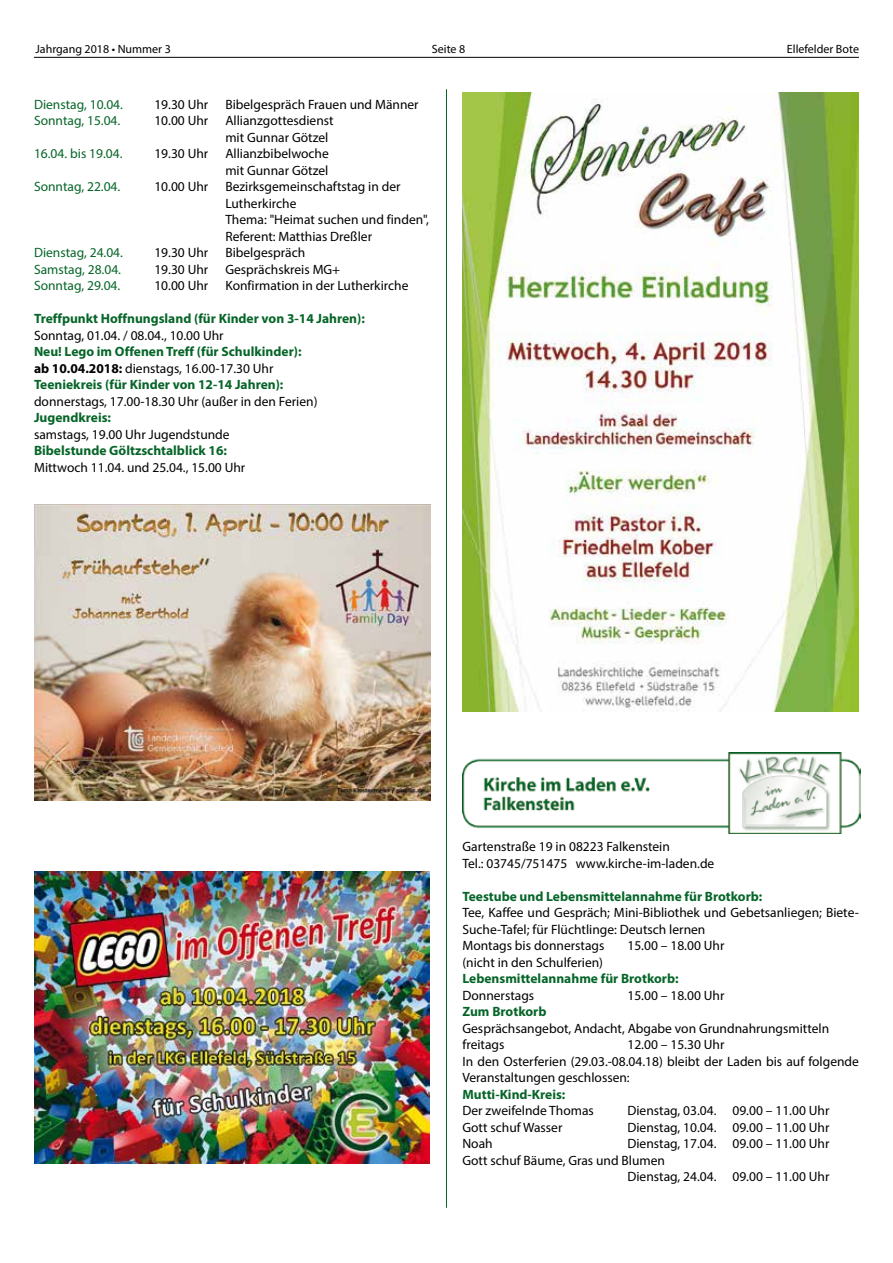
<style>
.page{position:relative;width:893px;height:1263px;background:#fff}
.page>*{position:absolute;margin:0;border:0;box-sizing:border-box;transform-origin:0 0}
.t1{font:13.5px/16.5px "Myriad Pro";color:#000}
.t2{font:700 13.5px/16.5px "Myriad Pro";color:#066528}
.t3{font:13.5px "Myriad Pro";color:#066528}
.t4{font:12px "Myriad Pro";color:#000}
.s1{color:#000}
.s2{font-weight:400;color:#000}
</style>
<div class="page">
<hr style="left:34px;top:57px;width:825px;height:1px;background:#000">
<hr style="left:446px;top:89px;width:1px;height:1119px;background:#066528">
<img style="left:34px;top:504px;width:396px;height:297px">
<img style="left:34px;top:872px;width:395px;height:292px">
<img style="left:462px;top:93px;width:397px;height:619px">
<img style="left:462px;top:752px;width:398px;height:81px">
<p class="t4" style="left:36px;top:42px;width:137px">Jahrgang 2018 • Nummer 3</p>
<p class="t4" style="left:432px;top:42px;width:35px">Seite 8</p>
<p class="t4" style="left:787px;top:42px;width:74px">Ellefelder Bote</p>
<p class="t3" style="left:34px;top:96px;width:91px">Dienstag, 10.04.</p>
<p class="t1" style="left:154px;top:96px;width:56px">19.30 Uhr</p>
<p class="t1" style="left:225px;top:96px;width:195px">Bibelgespräch Frauen und Männer</p>
<p class="t3" style="left:34px;top:112px;width:88px">Sonntag, 15.04.</p>
<p class="t1" style="left:154px;top:112px;width:56px">10.00 Uhr</p>
<p class="t1" style="left:225px;top:112px;width:110px">Allianzgottesdienst mit Gunnar Götzel</p>
<p class="t3" style="left:34px;top:145px;width:90px">16.04. bis 19.04.</p>
<p class="t1" style="left:154px;top:145px;width:56px">19.30 Uhr</p>
<p class="t1" style="left:225px;top:145px;width:105px">Allianzbibelwoche mit Gunnar Götzel</p>
<p class="t3" style="left:34px;top:178px;width:88px">Sonntag, 22.04.</p>
<p class="t1" style="left:154px;top:178px;width:56px">10.00 Uhr</p>
<p class="t1" style="left:225px;top:178px;width:205px">Bezirksgemeinschaftstag in der<br>Lutherkirche<br>Thema: "Heimat suchen und finden",<br>Referent: Matthias Dreßler</p>
<p class="t3" style="left:34px;top:244px;width:91px">Dienstag, 24.04.</p>
<p class="t1" style="left:154px;top:244px;width:56px">19.30 Uhr</p>
<p class="t1" style="left:225px;top:244px;width:81px">Bibelgespräch</p>
<p class="t3" style="left:34px;top:261px;width:89px">Samstag, 28.04.</p>
<p class="t1" style="left:154px;top:261px;width:56px">19.30 Uhr</p>
<p class="t1" style="left:225px;top:261px;width:116px">Gesprächskreis MG+</p>
<p class="t3" style="left:34px;top:277px;width:88px">Sonntag, 29.04.</p>
<p class="t1" style="left:154px;top:277px;width:56px">10.00 Uhr</p>
<p class="t1" style="left:225px;top:277px;width:185px">Konfirmation in der Lutherkirche</p>
<p class="t2" style="left:34px;top:310px;width:332px">Treffpunkt Hoffnungsland (für Kinder von 3-14 Jahren):</p>
<p class="t1" style="left:34px;top:326px;width:191px">Sonntag, 01.04. / 08.04., 10.00 Uhr</p>
<p class="t2" style="left:34px;top:343px;width:269px">Neu! Lego im Offenen Treff (für Schulkinder): <span class="s1">ab 10.04.2018:</span> <span class="s2">dienstags, 16.00-17.30 Uhr<br></span>Teeniekreis (für Kinder von 12-14 Jahren):</p>
<p class="t1" style="left:34px;top:392px;width:285px">donnerstags, 17.00-18.30 Uhr (außer in den Ferien)</p>
<p class="t2" style="left:34px;top:409px;width:79px">Jugendkreis:</p>
<p class="t1" style="left:34px;top:425px;width:197px">samstags, 19.00 Uhr Jugendstunde</p>
<p class="t2" style="left:34px;top:442px;width:195px">Bibelstunde Göltzschtalblick 16:</p>
<p class="t1" style="left:34px;top:458px;width:213px">Mittwoch 11.04. und 25.04., 15.00 Uhr</p>
<p class="t1" style="left:462px;top:838px;width:253px">Gartenstraße 19 in 08223 Falkenstein<br>Tel.: 03745/751475 www.kirche-im-laden.de</p>
<p class="t2" style="left:462px;top:887px;width:301px">Teestube und Lebensmittelannahme für Brotkorb:</p>
<p class="t1" style="left:462px;top:904px;width:398px">Tee, Kaffee und Gespräch; Mini-Bibliothek und Gebetsanliegen; Biete-<br>Suche-Tafel; für Flüchtlinge: Deutsch lernen<br>Montags bis donnerstags</p>
<p class="t1" style="left:627px;top:937px;width:98px">15.00 – 18.00 Uhr</p>
<p class="t1" style="left:462px;top:954px;width:142px">(nicht in den Schulferien)</p>
<p class="t2" style="left:462px;top:970px;width:218px">Lebensmittelannahme für Brotkorb:</p>
<p class="t1" style="left:462px;top:987px;width:73px">Donnerstags</p>
<p class="t1" style="left:627px;top:987px;width:98px">15.00 – 18.00 Uhr</p>
<p class="t2" style="left:462px;top:1003px;width:85px">Zum Brotkorb</p>
<p class="t1" style="left:462px;top:1019px;width:368px">Gesprächsangebot, Andacht, Abgabe von Grundnahrungsmitteln freitags</p>
<p class="t1" style="left:462px;top:1036px;width:398px;text-indent:165px">12.00 – 15.30 Uhr<br>In den Osterferien (29.03.-08.04.18) bleibt der Laden bis auf folgende<br>Veranstaltungen geschlossen:</p>
<p class="t2" style="left:462px;top:1085px;width:105px">Mutti-Kind-Kreis:</p>
<p class="t1" style="left:462px;top:1102px;width:133px">Der zweifelnde Thomas</p>
<p class="t1" style="left:627px;top:1102px;width:203px">Dienstag, 03.04. 09.00 – 11.00 Uhr</p>
<p class="t1" style="left:462px;top:1118px;width:101px">Gott schuf Wasser</p>
<p class="t1" style="left:627px;top:1118px;width:203px">Dienstag, 10.04. 09.00 – 11.00 Uhr</p>
<p class="t1" style="left:462px;top:1135px;width:32px">Noah</p>
<p class="t1" style="left:627px;top:1135px;width:203px">Dienstag, 17.04. 09.00 – 11.00 Uhr</p>
<p class="t1" style="left:462px;top:1151px;width:204px">Gott schuf Bäume, Gras und Blumen</p>
<p class="t1" style="left:627px;top:1168px;width:203px">Dienstag, 24.04. 09.00 – 11.00 Uhr</p>
</div>
